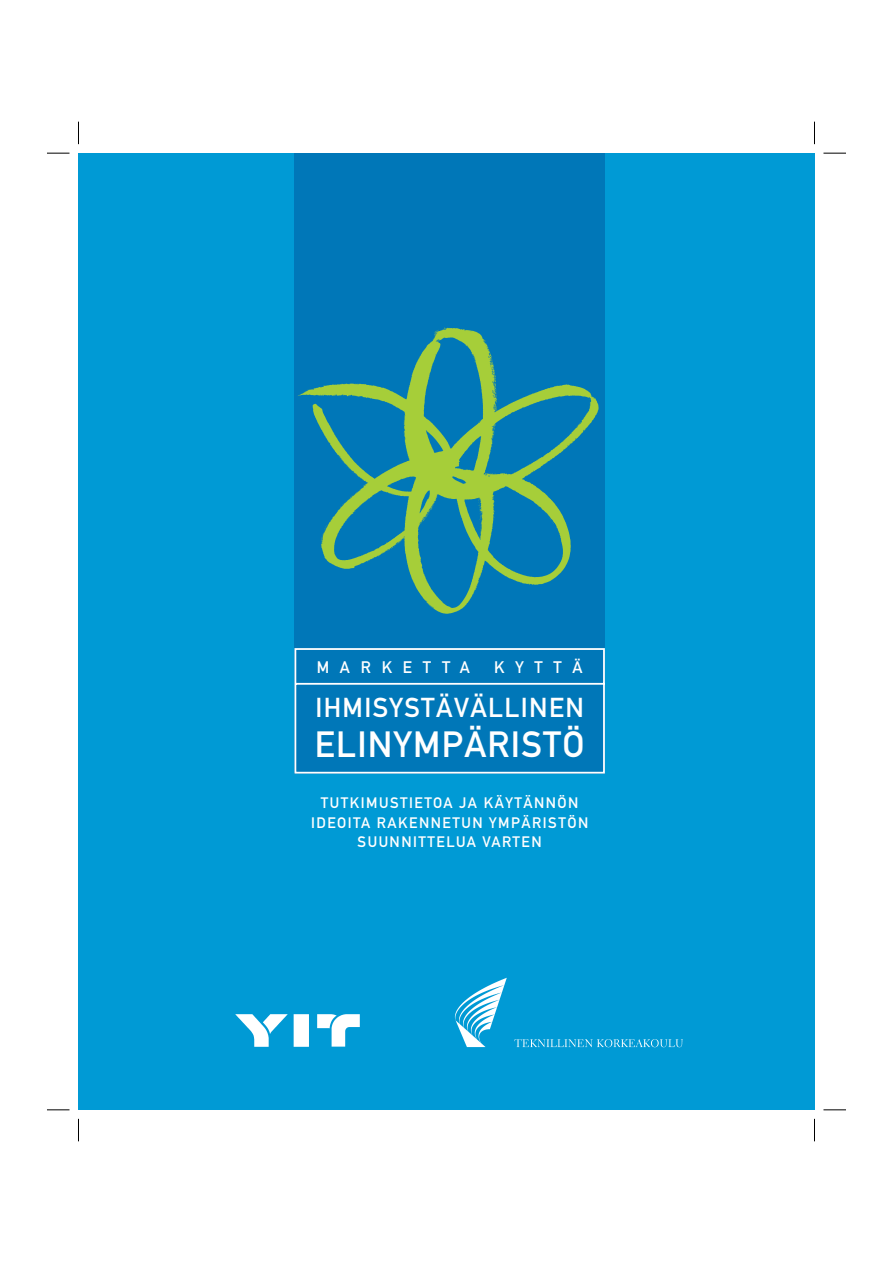
<style>
.page{position:relative;width:893px;height:1263px;background:#fff}
.page>*{position:absolute;margin:0;border:0;box-sizing:border-box;transform-origin:0 0}
.t1{font:36px "DIN Mittelschrift";letter-spacing:.035em;color:#fff}
.t2{font:27px "DIN Mittelschrift";letter-spacing:.05em;color:#fff}
.t3{font:16.5px "DIN Mittelschrift";letter-spacing:.655em;color:#fff}
.t4{font:15px/19.5px "DIN Mittelschrift";letter-spacing:.1em;color:#fff;text-align:center}
</style>
<div class="page">
<div style="left:78px;top:153px;width:736px;height:957px;background:#009ad5"></div>
<img style="left:235px;top:1014px;width:124px;height:33px">
<img style="left:454px;top:977px;width:229px;height:71px">
<div style="left:294px;top:153px;width:311px;height:620px;background:#0077b8"></div>
<svg style="left:294px;top:648px;width:311px;height:126px"></svg>
<img style="left:298px;top:327px;width:301px;height:287px">
<svg style="left:47px;top:153px;width:22px;height:1px"></svg>
<svg style="left:823px;top:153px;width:23px;height:1px"></svg>
<svg style="left:47px;top:1110px;width:22px;height:1px"></svg>
<svg style="left:823px;top:1110px;width:23px;height:1px"></svg>
<svg style="left:78px;top:122px;width:1px;height:22px"></svg>
<svg style="left:78px;top:1119px;width:1px;height:22px"></svg>
<svg style="left:814px;top:122px;width:1px;height:22px"></svg>
<svg style="left:814px;top:1119px;width:1px;height:22px"></svg>
<p class="t3" style="left:316px;top:662px;width:155px">MARKETTA</p>
<p class="t3" style="left:494px;top:662px;width:90px">KYTTÄ</p>
<p class="t2" style="left:315px;top:698px;width:270px">IHMISYSTÄVÄLLINEN</p>
<p class="t1" style="left:315px;top:732px;width:271px">ELINYMPÄRISTÖ</p>
<p class="t4" style="left:311px;top:794px;width:279px">TUTKIMUSTIETOA JA KÄYTÄNNÖN<br>IDEOITA RAKENNETUN YMPÄRISTÖN<br>SUUNNITTELUA VARTEN</p>
</div>
